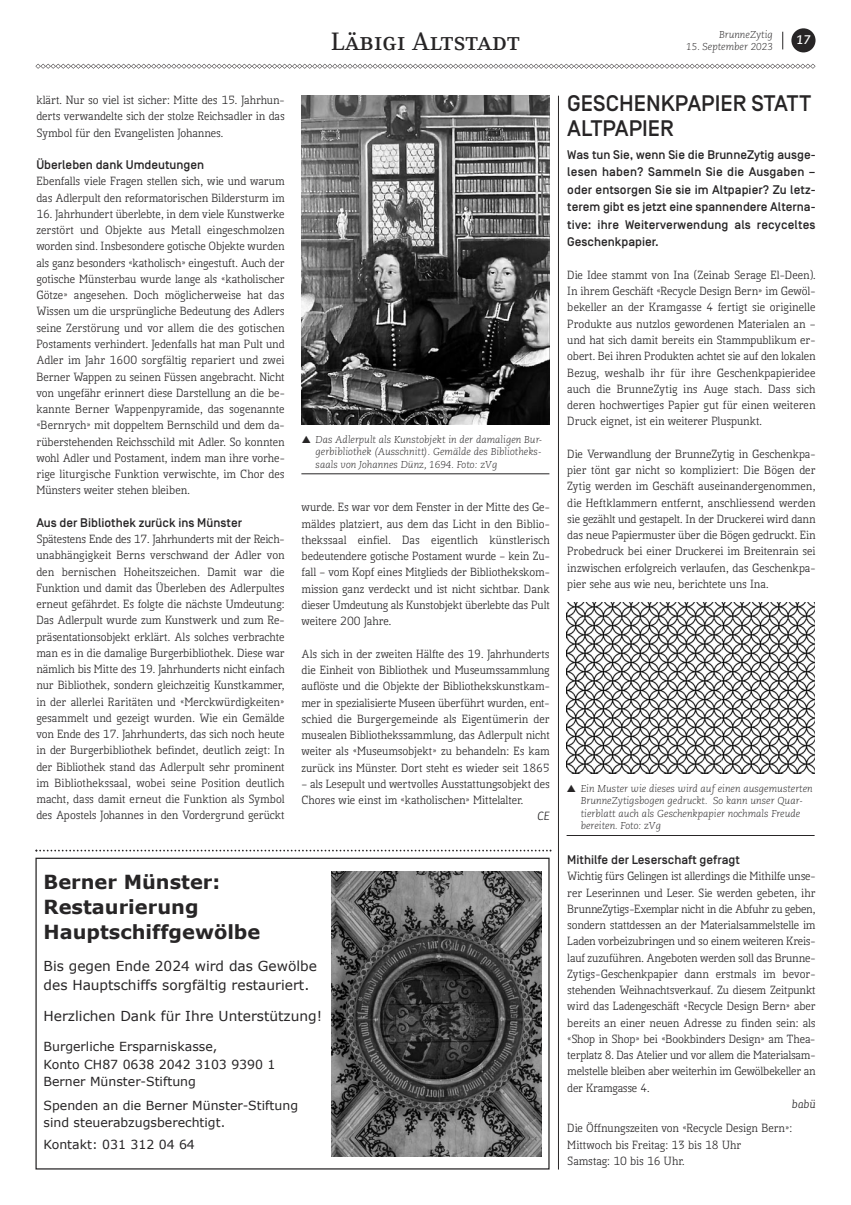
<style>
.page{position:relative;width:851px;height:1205px;background:#fff}
.page>*{position:absolute;margin:0;border:0;box-sizing:border-box;transform-origin:0 0}
.t1{font:25px "Skopex Serif Med Caps";letter-spacing:.01em;color:#272526}
.t2{font:500 22.5px/25px "Simplon BP";color:#272526}
.t3{font:700 19.38px/25px "Verdana";color:#272526}
.t4{font:13.75px "Verdana";color:#272526}
.t5{font:500 12.5px/17.5px "Simplon BP";color:#272526;text-align:justify}
.t6{font:12.5px "Verdana";color:#272526}
.t7{font:italic 700 12.5px "Caecilia";color:#fff}
.t8{font:11.25px/16.2px "Kofi Pure Serif";color:#272526;text-align:justify}
.t9{font:11.25px "Kofi Pure Kursiv";color:#272526}
.t10{font:italic 300 10px/12.5px "Caecilia";color:#272526;text-align:justify}
</style>
<div class="page">
<div style="left:791px;top:28px;width:24px;height:24px;background:#272526;border-radius:50%"></div>
<svg style="left:782px;top:32px;width:1px;height:17px"></svg>
<svg style="left:35px;top:64px;width:780px;height:5px"></svg>
<hr style="left:301px;top:473px;width:248px;height:1px;background:#272526">
<img style="left:301px;top:96px;width:248px;height:328px">
<svg style="left:35px;top:849px;width:516px;height:2px"></svg>
<hr style="left:558px;top:96px;width:1px;height:1073px;background:#272526">
<hr style="left:566px;top:835px;width:248px;height:1px;background:#272526">
<img style="left:566px;top:602px;width:248px;height:171px">
<div style="left:35px;top:857px;width:514px;height:312px;border:1px solid #272526"></div>
<img style="left:331px;top:871px;width:210px;height:285px">
<p class="t10" style="left:719px;top:29px;width:55px">BrunneZytig</p>
<p class="t1" style="left:331px;top:27px;width:190px">Läbigi Altstadt</p>
<p class="t10" style="left:686px;top:41px;width:88px">15. September 2023</p>
<p class="t7" style="left:796px;top:35px;width:16px">17</p>
<p class="t8" style="left:36px;top:93px;width:250px">klärt. Nur so viel ist sicher: Mitte des 15. Jahrhun&shy;derts verwandelte sich der stolze Reichsadler in das Symbol für den Evangelisten Johannes.</p>
<p class="t5" style="left:36px;top:157px;width:169px">Überleben dank Umdeutungen</p>
<p class="t8" style="left:36px;top:175px;width:250px">Ebenfalls viele Fragen stellen sich, wie und warum das Adlerpult den reformatorischen Bildersturm im</p>
<p class="t8" style="left:36px;top:207px;width:250px">16. Jahrhundert überlebte, in dem viele Kunstwerke zerstört und Objekte aus Metall eingeschmolzen worden sind. Insbesondere gotische Objekte wurden als ganz besonders «katholisch» eingestuft. Auch der gotische Münsterbau wurde lange als «katholischer Götze» angesehen. Doch möglicherweise hat das Wissen um die ursprüngliche Bedeutung des Adlers seine Zerstörung und vor allem die des gotischen Postaments verhindert. Jedenfalls hat man Pult und Adler im Jahr 1600 sorgfältig repariert und zwei Berner Wappen zu seinen Füssen angebracht. Nicht von ungefähr erinnert diese Darstellung an die be&shy;kannte Berner Wappenpyramide, das sogenannte «Bernrych» mit doppeltem Bernschild und dem da&shy;rüberstehenden Reichsschild mit Adler. So konnten wohl Adler und Postament, indem man ihre vorhe&shy;rige liturgische Funktion verwischte, im Chor des Münsters weiter stehen bleiben.</p>
<p class="t5" style="left:36px;top:515px;width:207px">Aus der Bibliothek zurück ins Münster</p>
<p class="t8" style="left:36px;top:532px;width:250px">Spätestens Ende des 17. Jahrhunderts mit der Reich&shy;unabhängigkeit Berns verschwand der Adler von den bernischen Hoheitszeichen. Damit war die Funktion und damit das Überleben des Adlerpultes erneut gefährdet. Es folgte die nächste Umdeutung:<br>Das Adlerpult wurde zum Kunstwerk und zum Re&shy;präsentationsobjekt erklärt. Als solches verbrachte man es in die damalige Burgerbibliothek. Diese war nämlich bis Mitte des 19. Jahrhunderts nicht einfach nur Bibliothek, sondern gleichzeitig Kunstkammer, in der allerlei Raritäten und «Merckwürdigkeiten» gesammelt und gezeigt wurden. Wie ein Gemälde von Ende des 17. Jahrhunderts, das sich noch heute in der Burgerbibliothek befindet, deutlich zeigt: In der Bibliothek stand das Adlerpult sehr prominent im Bibliothekssaal, wobei seine Position deutlich macht, dass damit erneut die Funktion als Symbol des Apostels Johannes in den Vordergrund gerückt</p>
<p class="t10" style="left:315px;top:434px;width:228px">Das Adlerpult als Kunstobjekt in der damaligen Bur&shy;gerbibliothek (Ausschnitt). Gemälde des Bibliotheks&shy;saals von Johannes Dünz, 1694. Foto: zVg</p>
<p class="t8" style="left:301px;top:501px;width:250px">wurde. Es war vor dem Fenster in der Mitte des Ge&shy;mäldes platziert, aus dem das Licht in den Biblio&shy;thekssaal einfiel. Das eigentlich künstlerisch bedeutendere gotische Postament wurde – kein Zu&shy;fall – vom Kopf eines Mitglieds der Bibliothekskom&shy;mission ganz verdeckt und ist nicht sichtbar. Dank dieser Umdeutung als Kunstobjekt überlebte das Pult weitere 200 Jahre.</p>
<p class="t8" style="left:301px;top:647px;width:250px">Als sich in der zweiten Hälfte des 19. Jahrhunderts die Einheit von Bibliothek und Museumssammlung auflöste und die Objekte der Bibliothekskunstkam&shy;mer in spezialisierte Museen überführt wurden, ent&shy;schied die Burgergemeinde als Eigentümerin der musealen Bibliothekssammlung, das Adlerpult nicht weiter als «Museumsobjekt» zu behandeln: Es kam zurück ins Münster. Dort steht es wieder seit 1865</p>
<p class="t8" style="left:301px;top:777px;width:250px">– als Lesepult und wertvolles Ausstattungsobjekt des<br>Chores wie einst im «katholischen» Mittelalter.</p>
<p class="t9" style="left:537px;top:812px;width:14px">CE</p>
<p class="t2" style="left:567px;top:93px;width:245px">GESCHENKPAPIER STATT<br>ALTPAPIER</p>
<p class="t5" style="left:567px;top:147px;width:250px">Was tun Sie, wenn Sie die BrunneZytig ausge&shy;lesen haben? Sammeln Sie die Ausgaben – oder entsorgen Sie sie im Altpapier? Zu letz&shy;terem gibt es jetzt eine spannendere Alterna&shy;tive: ihre Weiterverwendung als recyceltes Geschenkpapier.</p>
<p class="t8" style="left:567px;top:268px;width:250px">Die Idee stammt von Ina (Zeinab Serage El-Deen).<br>In ihrem Geschäft «Recycle Design Bern» im Gewöl&shy;bekeller an der Kramgasse 4 fertigt sie originelle Produkte aus nutzlos gewordenen Materialen an – und hat sich damit bereits ein Stammpublikum er&shy;obert. Bei ihren Produkten achtet sie auf den lokalen Bezug, weshalb ihr für ihre Geschenkpapieridee auch die BrunneZytig ins Auge stach. Dass sich deren hochwertiges Papier gut für einen weiteren Druck eignet, ist ein weiterer Pluspunkt.</p>
<p class="t8" style="left:567px;top:447px;width:250px">Die Verwandlung der BrunneZytig in Geschenkpa&shy;pier tönt gar nicht so kompliziert: Die Bögen der Zytig werden im Geschäft auseinandergenommen, die Heftklammern entfernt, anschliessend werden sie gezählt und gestapelt. In der Druckerei wird dann das neue Papiermuster über die Bögen gedruckt. Ein Probedruck bei einer Druckerei im Breitenrain sei inzwischen erfolgreich verlaufen, das Geschenkpa&shy;pier sehe aus wie neu, berichtete uns Ina.</p>
<p class="t10" style="left:580px;top:783px;width:233px;text-align:left">Ein Muster wie dieses wird auf einen ausgemusterten BrunneZytigsbogen gedruckt. So kann unser Quar&shy;tierblatt auch als Geschenkpapier nochmals Freude bereiten. Foto: zVg</p>
<p class="t3" style="left:44px;top:868px;width:178px">Berner Münster:<br>Restaurierung</p>
<p class="t3" style="left:44px;top:918px;width:218px">Hauptschiffgewölbe</p>
<p class="t4" style="left:44px;top:957px;width:275px">Bis gegen Ende 2024 wird das Gewölbe</p>
<p class="t4" style="left:44px;top:976px;width:267px">des Hauptschiffs sorgfältig restauriert.</p>
<p class="t4" style="left:44px;top:1007px;width:280px">Herzlichen Dank für Ihre Unterstützung!</p>
<p class="t6" style="left:44px;top:1038px;width:175px">Burgerliche Ersparniskasse,</p>
<p class="t6" style="left:44px;top:1056px;width:233px">Konto CH87 0638 2042 3103 9390 1</p>
<p class="t6" style="left:44px;top:1073px;width:154px">Berner Münster-Stiftung</p>
<p class="t6" style="left:44px;top:1097px;width:256px">Spenden an die Berner Münster-Stiftung</p>
<p class="t6" style="left:44px;top:1115px;width:183px">sind steuerabzugsberechtigt.</p>
<p class="t6" style="left:44px;top:1136px;width:153px">Kontakt: 031 312 04 64</p>
<p class="t5" style="left:567px;top:852px;width:174px">Mithilfe der Leserschaft gefragt</p>
<p class="t8" style="left:567px;top:869px;width:250px">Wichtig fürs Gelingen ist allerdings die Mithilfe unse&shy;rer Leserinnen und Leser. Sie werden gebeten, ihr BrunneZytigs-Exemplar nicht in die Abfuhr zu geben, sondern stattdessen an der Materialsammelstelle im Laden vorbeizubringen und so einem weiteren Kreis&shy;lauf zuzuführen. Angeboten werden soll das Brunne-Zytigs-Geschenkpapier dann erstmals im bevor&shy;stehenden Weihnachtsverkauf. Zu diesem Zeitpunkt wird das Ladengeschäft «Recycle Design Bern» aber bereits an einer neuen Adresse zu finden sein: als «Shop in Shop» bei «Bookbinders Design» am Thea&shy;terplatz 8. Das Atelier und vor allem die Materialsam&shy;melstelle bleiben aber weiterhin im Gewölbekeller an der Kramgasse 4.</p>
<p class="t9" style="left:791px;top:1099px;width:25px">babü</p>
<p class="t8" style="left:567px;top:1121px;width:226px">Die Öffnungszeiten von «Recycle Design Bern»:</p>
<p class="t8" style="left:567px;top:1137px;width:175px">Mittwoch bis Freitag: 13 bis 18 Uhr</p>
<p class="t8" style="left:567px;top:1154px;width:119px">Samstag: 10 bis 16 Uhr.</p>
</div>
